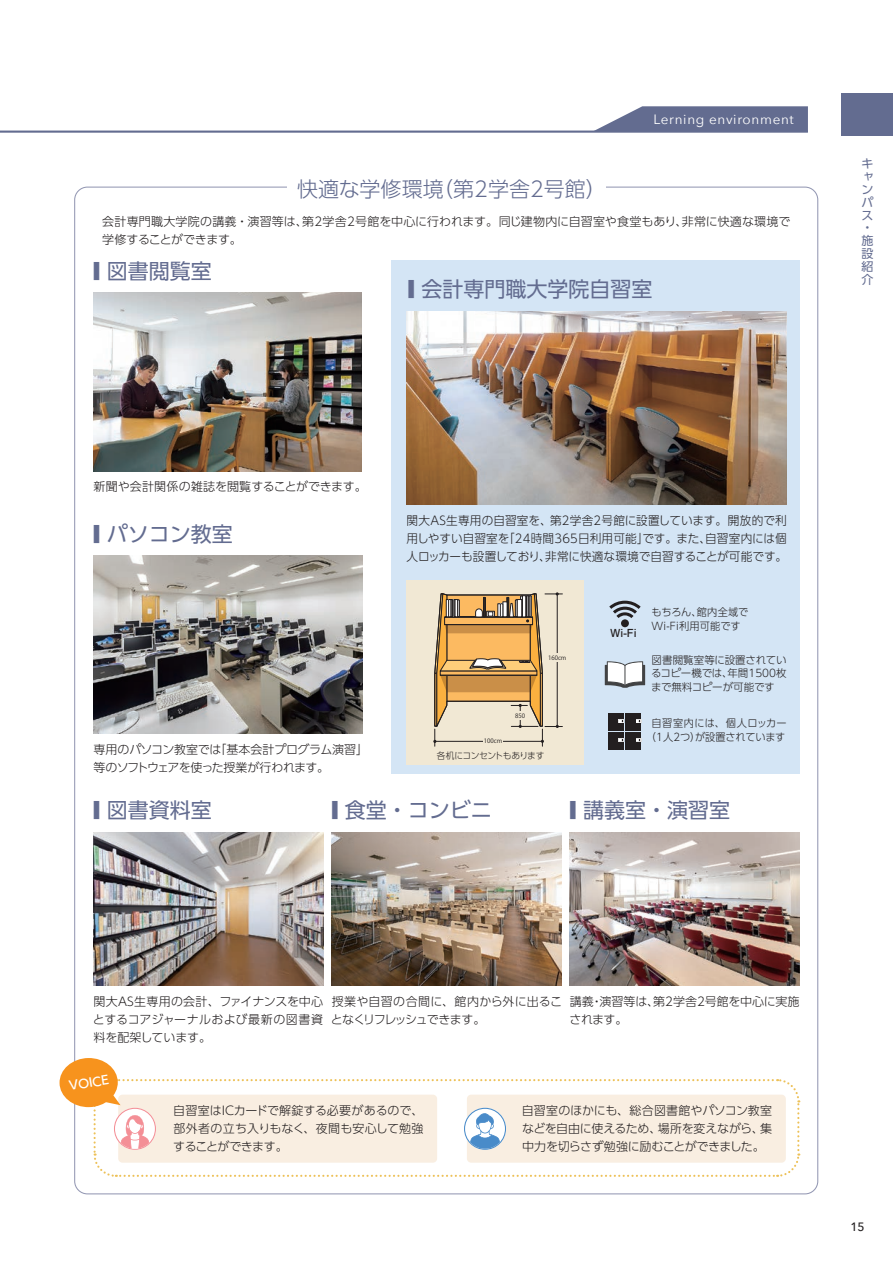
<style>
.page{position:relative;width:893px;height:1263px;background:#fff}
.page>*{position:absolute;margin:0;border:0;box-sizing:border-box;transform-origin:0 0}
.t1{font:21px "UD Shin Go Pr 6 N";color:#636c90;scale:.3 1}
.t2{font:300 21px "UD Shin Go Pr 6 N";color:#636c90}
.t3{font:13.5px "Avenir Next";letter-spacing:.05em;color:#fff}
.t4{font:300 12px/18px "UD Shin Go Pr 6 N";letter-spacing:-.01em;color:#231f20;text-align:justify}
.t5{font:300 12px/18px "UD Shin Go Pr 6 N";letter-spacing:.01em;color:#231f20}
.t6{font:300 12px/18px "UD Shin Go Pr 6 N";letter-spacing:-.03em;color:#231f20}
.t7{font:12px/12.9px "UD Shin Go Pr 6 N";color:#636c90}
.t8{font:500 12px "UD Shin Go Pr 6 N";color:#fff}
.t9{font:500 12px "Avenir Next LT Pro";color:#231f20}
.t10{font:700 11.1px "Futo Go B101 Pr 6 N";color:#231f20}
.t11{font:300 10.5px/13.5px "UD Shin Go Pr 6 N";color:#231f20;text-align:justify}
.t12{font:300 10.5px/13.5px "UD Shin Go Pr 6 N";letter-spacing:.02em;color:#231f20}
.t13{font:300 9px "UD Shin Go Pr 6 N";letter-spacing:-.045em;color:#231f20}
.t14{font:6px "Koz Go Pr 6 N";color:#231f20}
</style>
<div class="page">
<div style="left:391px;top:260px;width:408px;height:514px;background:#d4e5f5"></div>
<img style="left:94px;top:555px;width:268px;height:179px">
<div style="left:842px;top:94px;width:51px;height:42px;background:#636c90"></div>
<hr style="left:0;top:131px;width:808px;height:2px;background:#636c90">
<svg style="left:592px;top:106px;width:216px;height:25px;background:#777f9e"></svg>
<img style="left:94px;top:832px;width:229px;height:153px">
<img style="left:332px;top:832px;width:229px;height:153px">
<img style="left:570px;top:832px;width:229px;height:153px">
<img style="left:94px;top:293px;width:267px;height:178px">
<img style="left:407px;top:311px;width:379px;height:193px">
<div style="left:407px;top:581px;width:177px;height:184px;background:#f1e8d4"></div>
<svg style="left:433px;top:592px;width:129px;height:154px"></svg>
<svg style="left:605px;top:661px;width:40px;height:27px"></svg>
<div style="left:609px;top:713px;width:15px;height:18px;background:#231f20"></div>
<svg style="left:619px;top:719px;width:5px;height:4px"></svg>
<div style="left:626px;top:713px;width:15px;height:18px;background:#231f20"></div>
<svg style="left:636px;top:719px;width:5px;height:4px"></svg>
<div style="left:609px;top:732px;width:15px;height:17px;background:#231f20"></div>
<svg style="left:619px;top:738px;width:5px;height:4px"></svg>
<div style="left:626px;top:732px;width:15px;height:17px;background:#231f20"></div>
<svg style="left:636px;top:738px;width:5px;height:4px"></svg>
<svg style="left:609px;top:601px;width:32px;height:17px"></svg>
<div style="left:621px;top:619px;width:8px;height:8px;background:#231f20;border-radius:50%"></div>
<div style="left:59px;top:1058px;width:59px;height:49px;background:#f7931d;border-radius:50%"></div>
<svg style="left:92px;top:1078px;width:709px;height:99px"></svg>
<h1 class="t2" style="left:297px;top:172px;width:311px">快適な学修環境（第2学舎2号館）</h1>
<p class="t3" style="left:653px;top:108px;width:142px">Lerning environment</p>
<p class="t5" style="left:102px;top:212px;width:690px">会計専門職大学院の講義・演習等は、第2学舎2号館を中心に行われます。同じ建物内に自習室や食堂もあり、非常に快適な環境で学修することができます。</p>
<h1 class="t1" style="left:94px;top:254px;width:396px">■ 図書閲覧室</h1>
<h1 class="t1" style="left:408px;top:272px;width:816px">■ 会計専門職大学院自習室</h1>
<p class="t7" style="left:861px;top:157px;width:14px">キャンパス・施設紹介</p>
<p class="t4" style="left:94px;top:477px;width:275px">新聞や会計関係の雑誌を閲覧することができます。</p>
<h1 class="t1" style="left:94px;top:517px;width:466px">■ パソコン教室</h1>
<p class="t4" style="left:407px;top:511px;width:382px">関大AS生専用の自習室を、第2学舎2号館に設置しています。開放的で利用しやすい自習室を「24時間365日利用可能」です。また、自習室内には個人ロッカーも設置しており、非常に快適な環境で自習することが可能です。</p>
<p class="t12" style="left:651px;top:605px;width:99px">もちろん、館内全域で<br>Wi-Fi利⽤可能です</p>
<p class="t11" style="left:651px;top:653px;width:137px">図書閲覧室等に設置されているコピー機では、年間1500枚まで無料コピーが可能です</p>
<p class="t11" style="left:646px;top:716px;width:142px;text-align:center">⾃習室内には、個⼈ロッカー（1⼈2つ）が設置されています</p>
<p class="t10" style="left:610px;top:624px;width:28px">Wi-Fi</p>
<p class="t14" style="left:548px;top:654px;width:20px">160cm</p>
<p class="t14" style="left:515px;top:712px;width:11px">850</p>
<p class="t14" style="left:484px;top:738px;width:20px">100cm</p>
<p class="t6" style="left:94px;top:740px;width:276px">専用のパソコン教室では「基本会計プログラム演習」等のソフトウェアを使った授業が行われます。</p>
<h1 class="t1" style="left:94px;top:793px;width:396px">■ 図書資料室</h1>
<p class="t13" style="left:437px;top:749px;width:109px">各机にコンセントもあります</p>
<h1 class="t1" style="left:332px;top:793px;width:536px">■ 食堂・コンビニ</h1>
<h1 class="t1" style="left:570px;top:793px;width:536px">■ 講義室・演習室</h1>
<p class="t4" style="left:93px;top:992px;width:232px">関大AS生専用の会計､ファイナンスを中心とするコアジャーナルおよび最新の図書資料を配架しています。</p>
<p class="t4" style="left:331px;top:992px;width:233px">授業や自習の合間に、館内から外に出ることなくリフレッシュできます。</p>
<p class="t4" style="left:569px;top:992px;width:231px">講義・演習等は、第2学舎2号館を中心に実施されます。</p>
<p class="t8" style="left:68px;top:1076px;width:41px;rotate:-9deg">VOICE</p>
<p class="t4" style="left:173px;top:1101px;width:252px">自習室はICカードで解錠する必要があるので、部外者の立ち入りもなく、夜間も安心して勉強することができます。</p>
<p class="t4" style="left:522px;top:1101px;width:252px">自習室のほかにも、総合図書館やパソコン教室などを自由に使えるため、場所を変えながら、集中力を切らさず勉強に励むことができました。</p>
<p class="t9" style="left:850px;top:1219px;width:16px">15</p>
</div>
